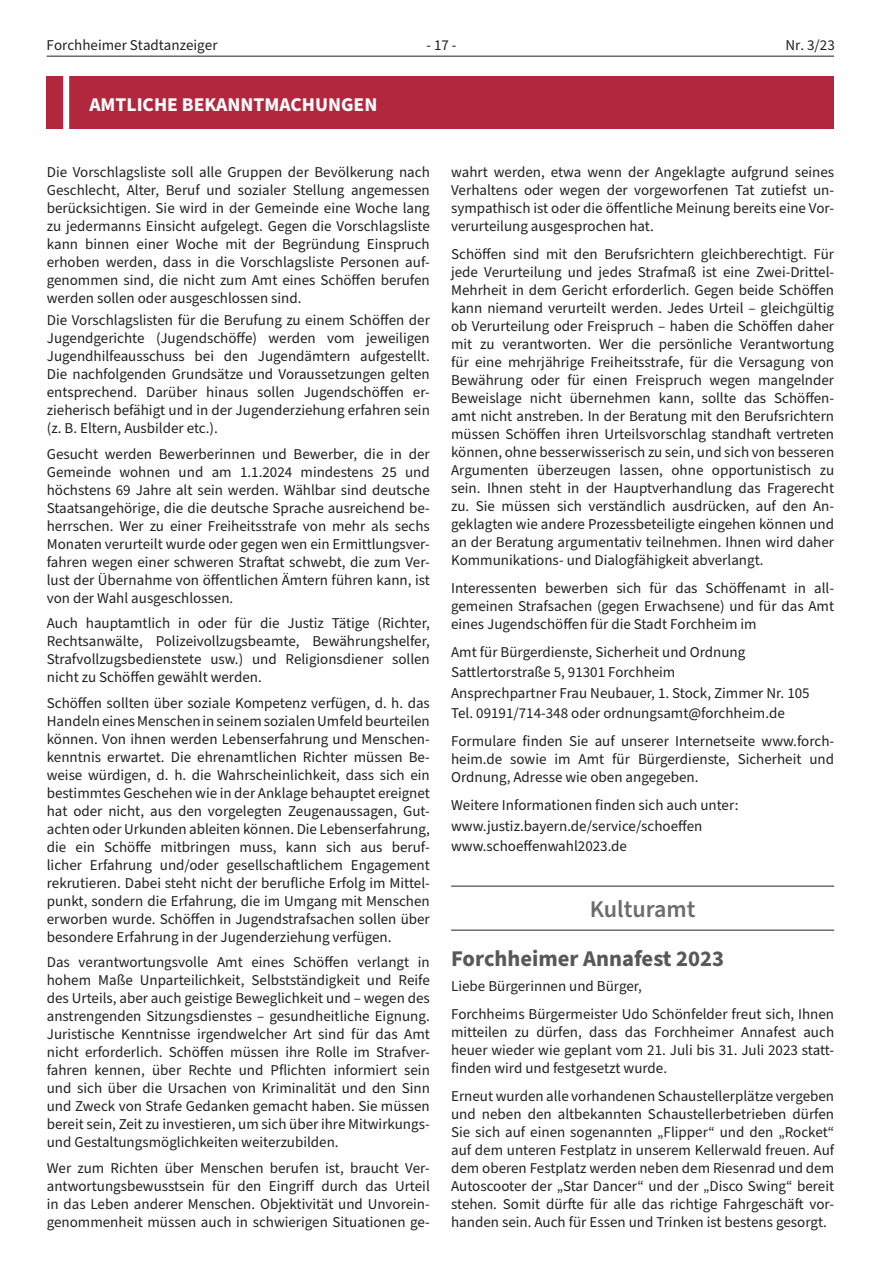
<style>
.page{position:relative;width:881px;height:1263px;background:#fff}
.page>*{position:absolute;margin:0;border:0;box-sizing:border-box;transform-origin:0 0}
.t1{font:600 24px "Source Sans Pro";color:#6c6d70}
.t2{font:700 22.5px "Source Sans Pro";color:#57585a}
.t3{font:700 19.5px "Source Sans Pro";color:#fff}
.t4{font:15px/18px "Source Sans Pro";color:#231f20;text-align:justify}
</style>
<div class="page">
<hr style="left:47px;top:56px;width:786px;height:1px;background:#231f20">
<hr style="left:451px;top:885px;width:382px;height:2px;background:#6c6d70">
<hr style="left:451px;top:929px;width:382px;height:2px;background:#6c6d70">
<div style="left:47px;top:76px;width:786px;height:52px;background:#b1283e"></div>
<div style="left:63px;top:75px;width:6px;height:54px;background:#fff"></div>
<p class="t4" style="left:47px;top:37px;width:172px">Forchheimer Stadtanzeiger</p>
<p class="t4" style="left:426px;top:37px;width:32px">- 17 -</p>
<p class="t4" style="left:785px;top:37px;width:51px">Nr. 3/23</p>
<h3 class="t3" style="left:89px;top:91px;width:289px">AMTLICHE BEKANNTMACHUNGEN</h3>
<p class="t4" style="left:47px;top:163px;width:384px">Die Vorschlagsliste soll alle Gruppen der Bevölkerung nach Geschlecht, Alter, Beruf und sozialer Stellung angemessen berücksichtigen. Sie wird in der Gemeinde eine Woche lang zu jedermanns Einsicht aufgelegt. Gegen die Vorschlagsliste kann binnen einer Woche mit der Begründung Einspruch erhoben werden, dass in die Vorschlagsliste Personen auf&shy;genommen sind, die nicht zum Amt eines Schöffen berufen werden sollen oder ausgeschlossen sind.</p>
<p class="t4" style="left:47px;top:312px;width:384px">Die Vorschlagslisten für die Berufung zu einem Schöffen der Jugendgerichte (Jugendschöffe) werden vom jeweiligen Jugendhilfeausschuss bei den Jugendämtern aufgestellt.<br>Die nachfolgenden Grundsätze und Voraussetzungen gelten entsprechend. Darüber hinaus sollen Jugendschöffen er&shy;zieherisch befähigt und in der Jugenderziehung erfahren sein (z. B. Eltern, Ausbilder etc.).</p>
<p class="t4" style="left:47px;top:445px;width:384px">Gesucht werden Bewerberinnen und Bewerber, die in der Gemeinde wohnen und am 1.1.2024 mindestens 25 und höchstens 69 Jahre alt sein werden. Wählbar sind deutsche Staatsangehörige, die die deutsche Sprache ausreichend be&shy;herrschen. Wer zu einer Freiheitsstrafe von mehr als sechs Monaten verurteilt wurde oder gegen wen ein Ermittlungsver&shy;fahren wegen einer schweren Straftat schwebt, die zum Ver&shy;lust der Übernahme von öffentlichen Ämtern führen kann, ist von der Wahl ausgeschlossen.</p>
<p class="t4" style="left:47px;top:615px;width:384px">Auch hauptamtlich in oder für die Justiz Tätige (Richter, Rechtsanwälte, Polizeivollzugsbeamte, Bewährungshelfer, Strafvollzugsbedienstete usw.) und Religionsdiener sollen nicht zu Schöffen gewählt werden.</p>
<p class="t4" style="left:47px;top:694px;width:384px">Schöffen sollten über soziale Kompetenz verfügen, d. h. das Handeln eines Menschen in seinem sozialen Umfeld beurteilen können. Von ihnen werden Lebenserfahrung und Menschen&shy;kenntnis erwartet. Die ehrenamtlichen Richter müssen Be&shy;weise würdigen, d. h. die Wahrscheinlichkeit, dass sich ein bestimmtes Geschehen wie in der Anklage behauptet ereignet hat oder nicht, aus den vorgelegten Zeugenaussagen, Gut&shy;achten oder Urkunden ableiten können. Die Lebenserfahrung, die ein Schöffe mitbringen muss, kann sich aus beruf&shy;licher Erfahrung und/oder gesellschaftlichem Engagement rekrutieren. Dabei steht nicht der berufliche Erfolg im Mittel&shy;punkt, sondern die Erfahrung, die im Umgang mit Menschen erworben wurde. Schöffen in Jugendstrafsachen sollen über besondere Erfahrung in der Jugenderziehung verfügen.</p>
<p class="t4" style="left:47px;top:954px;width:384px">Das verantwortungsvolle Amt eines Schöffen verlangt in hohem Maße Unparteilichkeit, Selbstständigkeit und Reife des Urteils, aber auch geistige Beweglichkeit und – wegen des anstrengenden Sitzungsdienstes – gesundheitliche Eignung.<br>Juristische Kenntnisse irgendwelcher Art sind für das Amt nicht erforderlich. Schöffen müssen ihre Rolle im Strafver&shy;fahren kennen, über Rechte und Pflichten informiert sein und sich über die Ursachen von Kriminalität und den Sinn und Zweck von Strafe Gedanken gemacht haben. Sie müssen bereit sein, Zeit zu investieren, um sich über ihre Mitwirkungs&shy;und Gestaltungsmöglichkeiten weiterzubilden.</p>
<p class="t4" style="left:47px;top:1159px;width:384px">Wer zum Richten über Menschen berufen ist, braucht Ver&shy;antwortungsbewusstsein für den Eingriff durch das Urteil in das Leben anderer Menschen. Objektivität und Unvorein&shy;genommenheit müssen auch in schwierigen Situationen ge-</p>
<p class="t4" style="left:451px;top:163px;width:384px">wahrt werden, etwa wenn der Angeklagte aufgrund seines Verhaltens oder wegen der vorgeworfenen Tat zutiefst un&shy;sympathisch ist oder die öffentliche Meinung bereits eine Vor&shy;verurteilung ausgesprochen hat.</p>
<p class="t4" style="left:451px;top:245px;width:384px">Schöffen sind mit den Berufsrichtern gleichberechtigt. Für jede Verurteilung und jedes Strafmaß ist eine Zwei-Drittel-Mehrheit in dem Gericht erforderlich. Gegen beide Schöffen kann niemand verurteilt werden. Jedes Urteil – gleichgültig ob Verurteilung oder Freispruch – haben die Schöffen daher mit zu verantworten. Wer die persönliche Verantwortung für eine mehrjährige Freiheitsstrafe, für die Versagung von Bewährung oder für einen Freispruch wegen mangelnder Beweislage nicht übernehmen kann, sollte das Schöffen&shy;amt nicht anstreben. In der Beratung mit den Berufsrichtern müssen Schöffen ihren Urteilsvorschlag standhaft vertreten können, ohne besserwisserisch zu sein, und sich von besseren Argumenten überzeugen lassen, ohne opportunistisch zu sein. Ihnen steht in der Hauptverhandlung das Fragerecht zu. Sie müssen sich verständlich ausdrücken, auf den An&shy;geklagten wie andere Prozessbeteiligte eingehen können und an der Beratung argumentativ teilnehmen. Ihnen wird daher Kommunikations- und Dialogfähigkeit abverlangt.</p>
<p class="t4" style="left:451px;top:579px;width:384px">Interessenten bewerben sich für das Schöffenamt in all&shy;gemeinen Strafsachen (gegen Erwachsene) und für das Amt eines Jugendschöffen für die Stadt Forchheim im</p>
<p class="t4" style="left:451px;top:642px;width:360px;line-height:20.5px;text-align:left">Amt für Bürgerdienste, Sicherheit und Ordnung Sattlertorstraße 5, 91301 Forchheim<br>Ansprechpartner Frau Neubauer, 1. Stock, Zimmer Nr. 105<br>Tel. 09191/714-348 oder ordnungsamt@forchheim.de</p>
<p class="t4" style="left:451px;top:733px;width:384px">Formulare finden Sie auf unserer Internetseite www.forch&shy;heim.de sowie im Amt für Bürgerdienste, Sicherheit und Ordnung, Adresse wie oben angegeben.</p>
<p class="t4" style="left:451px;top:796px;width:289px;line-height:20.5px;text-align:left">Weitere Informationen finden sich auch unter: www.justiz.bayern.de/service/schoeffen www.schoeffenwahl2023.de</p>
<h1 class="t1" style="left:589px;top:893px;width:107px">Kulturamt</h1>
<h2 class="t2" style="left:451px;top:943px;width:274px">Forchheimer Annafest 2023</h2>
<p class="t4" style="left:451px;top:972px;width:384px;line-height:28px">Liebe Bürgerinnen und Bürger,<br>Forchheims Bürgermeister Udo Schönfelder freut sich, Ihnen</p>
<p class="t4" style="left:451px;top:1023px;width:384px">mitteilen zu dürfen, dass das Forchheimer Annafest auch heuer wieder wie geplant vom 21. Juli bis 31. Juli 2023 statt&shy;finden wird und festgesetzt wurde.</p>
<p class="t4" style="left:451px;top:1087px;width:384px">Erneut wurden alle vorhandenen Schaustellerplätze vergeben und neben den altbekannten Schaustellerbetrieben dürfen Sie sich auf einen sogenannten „Flipper“ und den „Rocket“ auf dem unteren Festplatz in unserem Kellerwald freuen. Auf dem oberen Festplatz werden neben dem Riesenrad und dem Autoscooter der „Star Dancer“ und der „Disco Swing“ bereit stehen. Somit dürfte für alle das richtige Fahrgeschäft vor&shy;handen sein. Auch für Essen und Trinken ist bestens gesorgt.</p>
</div>
